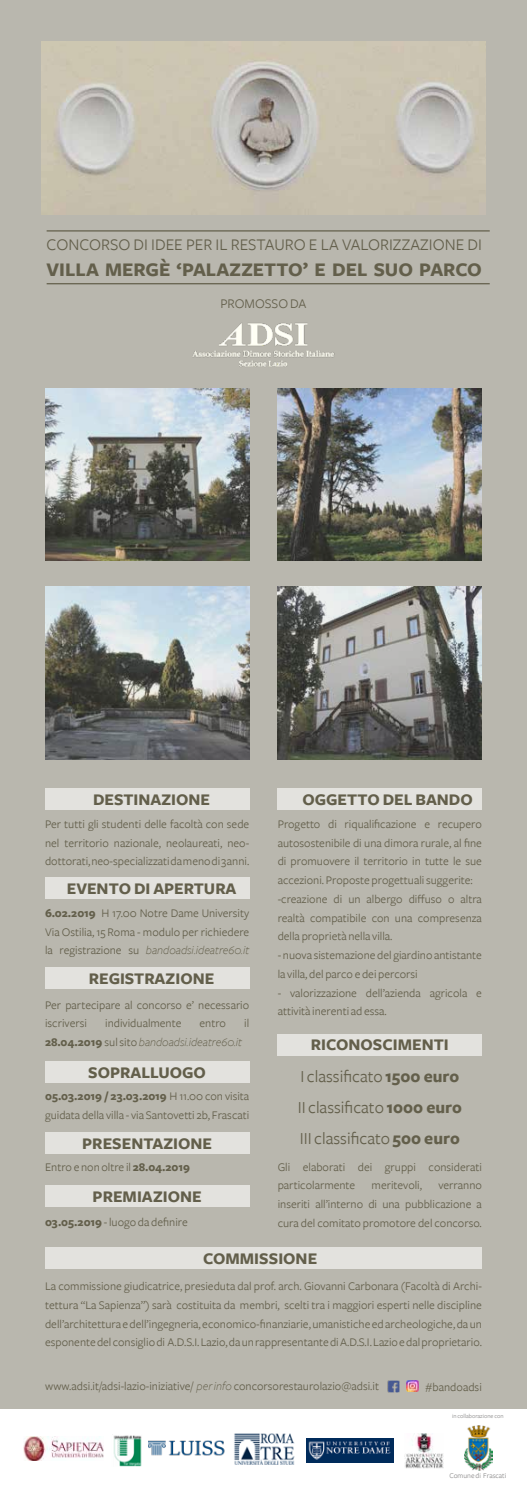
<style>
.page{position:relative;width:527px;height:1489px;background:#fff}
.page>*{position:absolute;margin:0;border:0;box-sizing:border-box;transform-origin:0 0}
.t1{font:700 20px "Freight Sans";color:#635f4b}
.t2{font:17.5px/31.2px "Freight Sans";color:#635f4b}
.t3{font:700 16.88px "Freight Sans";color:#635f4b}
.t4{font:16.88px "Freight Sans";color:#635f4b}
.t5{font:13.75px "Freight Sans";color:#635f4b}
.t6{font:12.12px/18.8px "Freight Sans";color:#635f4b}
.t7{font:italic 300 12.12px "Freight Sans";color:#635f4b}
.t8{font:7.5px "Freight Sans";color:#8a8989}
.t9{font:6.25px "Freight Sans";color:#8a8989}
.s1{font-weight:700}
.s2{font-weight:300;font-style:italic}
.s3{font-weight:700;font-style:normal}
.s4{font-weight:400;font-style:normal}
</style>
<div class="page">
<div style="left:0;top:0;width:526px;height:1407px;background:#b9b7ae"></div>
<div style="left:45px;top:1132px;width:204px;height:21px;background:#e3e2de"></div>
<div style="left:45px;top:1061px;width:204px;height:21px;background:#e3e2de"></div>
<div style="left:45px;top:1185px;width:204px;height:22px;background:#e3e2de"></div>
<div style="left:45px;top:967px;width:204px;height:21px;background:#e3e2de"></div>
<div style="left:45px;top:788px;width:204px;height:22px;background:#e3e2de"></div>
<div style="left:45px;top:877px;width:204px;height:22px;background:#e3e2de"></div>
<div style="left:277px;top:788px;width:204px;height:22px;background:#e3e2de"></div>
<div style="left:277px;top:1033px;width:204px;height:22px;background:#e3e2de"></div>
<div style="left:45px;top:1246px;width:436px;height:22px;background:#e3e2de"></div>
<img style="left:45px;top:388px;width:204px;height:173px">
<img style="left:45px;top:586px;width:204px;height:173px">
<img style="left:277px;top:586px;width:204px;height:173px">
<img style="left:277px;top:388px;width:204px;height:173px">
<img style="left:113px;top:1435px;width:29px;height:31px">
<img style="left:234px;top:1433px;width:61px;height:31px">
<img style="left:404px;top:1433px;width:39px;height:35px">
<img style="left:464px;top:1425px;width:28px;height:45px">
<img style="left:306px;top:1438px;width:87px;height:24px">
<img style="left:24px;top:1436px;width:79px;height:24px">
<svg style="left:387px;top:1380px;width:12px;height:11px"></svg>
<svg style="left:406px;top:1380px;width:11px;height:11px"></svg>
<img style="left:148px;top:1440px;width:77px;height:16px">
<img style="left:42px;top:42px;width:442px;height:172px">
<hr style="left:47px;top:283px;width:442px;height:1px;background:#635f4b">
<hr style="left:47px;top:230px;width:442px;height:1px;background:#635f4b">
<img style="left:192px;top:323px;width:142px;height:44px">
<h3 class="t4" style="left:47px;top:235px;width:436px">CONCORSO DI IDEE PER IL RESTAURO E LA VALORIZZAZIONE DI</h3>
<h1 class="t1" style="left:47px;top:259px;width:436px">VILLA MERGÈ ‘PALAZZETTO’ E DEL SUO PARCO</h1>
<p class="t5" style="left:220px;top:296px;width:87px">PROMOSSO DA</p>
<h3 class="t3" style="left:93px;top:790px;width:118px">DESTINAZIONE</h3>
<h3 class="t3" style="left:302px;top:790px;width:172px">OGGETTO DEL BANDO</h3>
<p class="t6" style="left:45px;top:814px;width:205px;text-align:justify">Per tutti gli studenti delle facoltà con sede nel territorio nazionale, neolaureati, neo&shy;dottorati, neo-specializzati da meno di 3 anni.</p>
<h3 class="t3" style="left:67px;top:879px;width:171px">EVENTO DI APERTURA</h3>
<p class="t6" style="left:45px;top:903px;width:205px;text-align:justify"><span class="s1">6.02.2019</span> H 17.00 Notre Dame University Via Ostilia, 15 Roma - modulo per richiedere la registrazione su <span class="s2">bandoadsi.ideatre60.it</span></p>
<h3 class="t3" style="left:89px;top:969px;width:127px">REGISTRAZIONE</h3>
<p class="t6" style="left:45px;top:995px;width:205px">Per partecipare al concorso e’ necessario iscriversi</p>
<p class="t6" style="left:105px;top:1014px;width:78px">individualmente</p>
<p class="t6" style="left:199px;top:1014px;width:28px">entro</p>
<p class="t6" style="left:244px;top:1014px;width:7px">il</p>
<p class="t7" style="left:45px;top:1035px;width:198px"><span class="s3">28.04.2019</span> <span class="s4">sul sito</span> bandoadsi.ideatre60.it</p>
<h3 class="t3" style="left:88px;top:1063px;width:119px">SOPRALLUOGO</h3>
<p class="t6" style="left:45px;top:1086px;width:205px"><span class="s1">05.03.2019 / 23.03.2019</span> H 11.00 con visita guidata della villa - via Santovetti 2b, Frascati</p>
<h3 class="t3" style="left:82px;top:1134px;width:131px">PRESENTAZIONE</h3>
<p class="t6" style="left:45px;top:1157px;width:146px">Entro e non oltre il <span class="s1">28.04.2019</span></p>
<h3 class="t3" style="left:93px;top:1187px;width:110px">PREMIAZIONE</h3>
<p class="t6" style="left:277px;top:814px;width:205px">Progetto di riqualificazione e recupero autosostenibile di una dimora rurale, al fine di promuovere il territorio in tutte le sue accezioni. Proposte progettuali suggerite: -creazione di un albergo diffuso o altra realtà compatibile con una compresenza della proprietà nella villa.</p>
<p class="t6" style="left:277px;top:946px;width:205px">- nuova sistemazione del giardino antistante la villa, del parco e dei percorsi</p>
<p class="t6" style="left:277px;top:983px;width:205px">- valorizzazione dell’azienda agricola e attività inerenti ad essa.</p>
<h3 class="t3" style="left:310px;top:1035px;width:139px">RICONOSCIMENTI</h3>
<h2 class="t2" style="left:297px;top:1060px;width:165px">I classificato <span class="s1">1500 euro<br></span>II classificato <span class="s1">1000 euro<br></span>III classificato <span class="s1">500 euro</span></h2>
<p class="t6" style="left:277px;top:1157px;width:205px">Gli elaborati dei gruppi considerati particolarmente</p>
<p class="t6" style="left:371px;top:1176px;width:52px">meritevoli,</p>
<p class="t6" style="left:277px;top:1176px;width:205px;text-align:right">verranno<br>inseriti all’interno di una pubblicazione a</p>
<p class="t6" style="left:45px;top:1212px;width:144px"><span class="s1">03.05.2019</span> - luogo da definire</p>
<p class="t6" style="left:277px;top:1213px;width:205px">cura del comitato promotore del concorso.</p>
<h3 class="t3" style="left:203px;top:1248px;width:115px">COMMISSIONE</h3>
<p class="t6" style="left:45px;top:1276px;width:438px;text-align:justify">La commissione giudicatrice, presieduta dal prof. arch. Giovanni Carbonara (Facoltà di Archi&shy;tettura “La Sapienza”) sarà costituita da membri, scelti tra i maggiori esperti nelle discipline dell’architettura e dell’ingegneria, economico-finanziarie, umanistiche ed archeologiche, da un esponente del consiglio di A.D.S.I. Lazio, da un rappresentante di A.D.S.I. Lazio e dal proprietario.</p>
<p class="t6" style="left:45px;top:1376px;width:335px">www.adsi.it/adsi-lazio-iniziative/ <span class="s2">per info</span> concorsorestaurolazio@adsi.it</p>
<p class="t6" style="left:425px;top:1377px;width:58px">#bandoadsi</p>
<p class="t9" style="left:451px;top:1412px;width:53px">in collaborazione con</p>
<p class="t8" style="left:449px;top:1470px;width:58px">Comune di Frascati</p>
</div>
